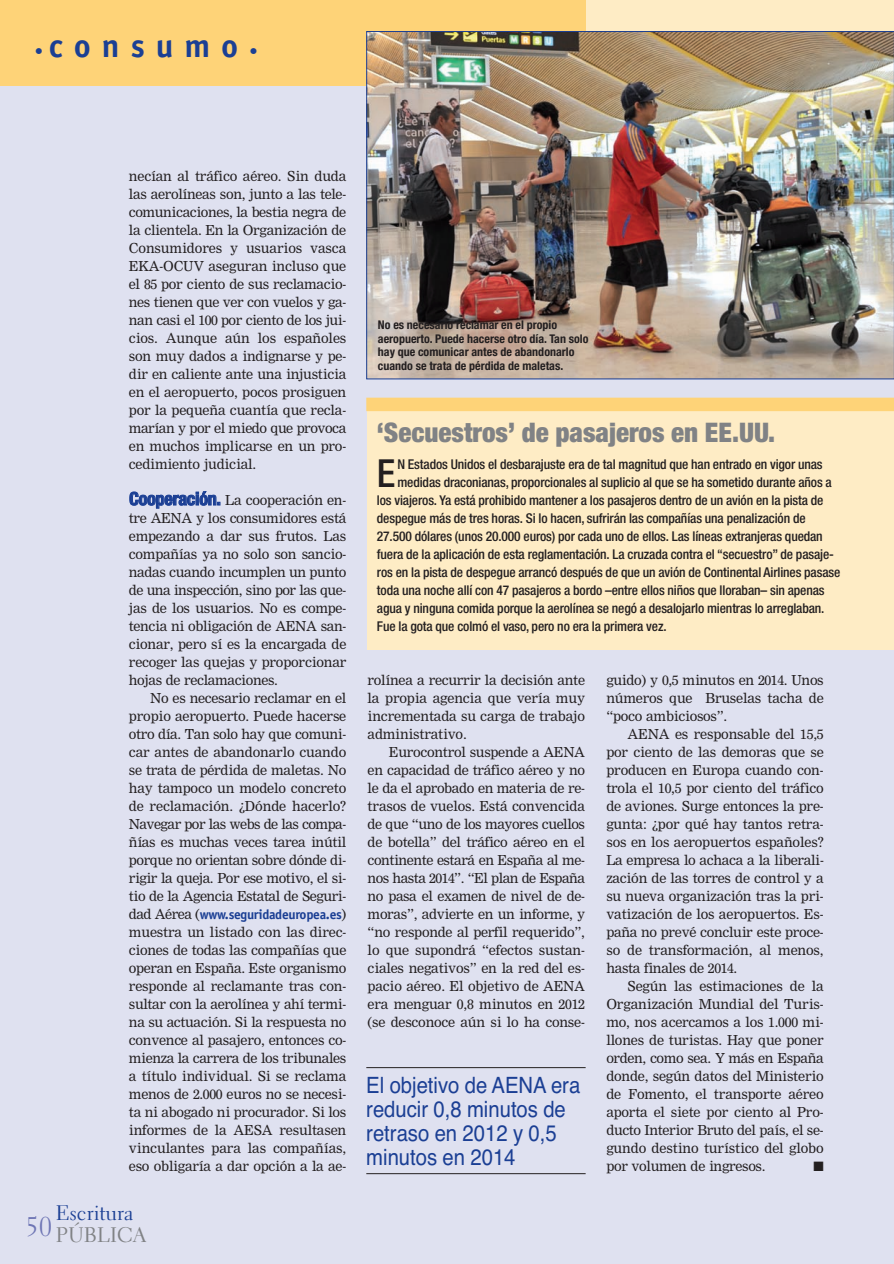
<style>
.page{position:relative;width:894px;height:1264px;background:#fff}
.page>*{position:absolute;margin:0;border:0;box-sizing:border-box;transform-origin:0 0}
.t1{font:500 condensed 38.7px "Helvetica Neue";color:#231f20}
.t2{font:700 33px "Officina Sans";letter-spacing:.335em;color:#1b3f94}
.t3{font:900 condensed 27px "Helvetica Neue";color:#808285}
.t4{font:27px "Electra LH";color:#6f76b5}
.t5{font:22.5px/24px "Helvetica";color:#1b3f94;scale:.9 1}
.t6{font:21px "Electra LH";color:#1b3f94}
.t7{font:21px "Electra LH";color:#808285}
.t8{font:13.5px/18px "M Nimrod";letter-spacing:-.015em;color:#231f20;text-align:justify}
.t9{font:500 condensed 13.5px "Helvetica Neue";letter-spacing:-.01em;color:#231f20}
.t10{font:700 13.5px "Officina Sans";letter-spacing:-.02em;color:#1b3f94}
.t11{font:13.5px "Zapf Dingbats";color:#231f20}
.t12{font:700 condensed 12px/13.5px "Helvetica Neue";color:#231f20}
.s1{font-size:16.5px}
.s2{font-family:"Helvetica Neue";font-weight:700;font-stretch:condensed;font-size:18px;color:#1b3f94}
.s3{font-family:"M Nimrod";font-weight:400;color:#231f20}
</style>
<div class="page">
<div style="left:0;top:0;width:893px;height:1264px;background:#dfe1f0"></div>
<div style="left:585px;top:0;width:308px;height:86px;background:#feecc5"></div>
<hr style="left:366px;top:1067px;width:219px;height:1px;background:#231f20">
<hr style="left:366px;top:1173px;width:219px;height:1px;background:#231f20">
<div style="left:0;top:0;width:585px;height:86px;background:#fed378"></div>
<div style="left:367px;top:402px;width:526px;height:247px;background:#feecc5"></div>
<div style="left:366px;top:398px;width:527px;height:13px;background:#fed378"></div>
<img style="left:368px;top:33px;width:523px;height:344px">
<h2 class="t2" style="left:35px;top:33px;width:224px"><span class="s1">•</span>consumo <span class="s1">•</span></h2>
<p class="t8" style="left:129px;top:168px;width:219px">necían al tráfico aéreo. Sin duda las aerolíneas son, junto a las tele&shy;comunicaciones, la bestia negra de la clientela. En la Organización de Consumidores y usuarios vasca EKA-OCUV aseguran incluso que el 85 por ciento de sus reclamacio&shy;nes tienen que ver con vuelos y ga&shy;nan casi el 100 por ciento de los jui&shy;cios. Aunque aún los españoles son muy dados a indignarse y pe&shy;dir en caliente ante una injusticia en el aeropuerto, pocos prosiguen por la pequeña cuantía que recla&shy;marían y por el miedo que provoca en muchos implicarse en un pro&shy;cedimiento judicial.</p>
<p class="t8" style="left:129px;top:492px;width:219px"><span class="s2">Cooperación.</span> La cooperación en&shy;tre AENA y los consumidores está empezando a dar sus frutos. Las compañías ya no solo son sancio&shy;nadas cuando incumplen un punto de una inspección, sino por las que&shy;jas de los usuarios. No es compe&shy;tencia ni obligación de AENA san&shy;cionar, pero sí es la encargada de recoger las quejas y proporcionar hojas de reclamaciones.</p>
<p class="t8" style="left:129px;top:690px;width:219px;text-indent:21px">No es necesario reclamar en el propio aeropuerto. Puede hacerse otro día. Tan solo hay que comuni&shy;car antes de abandonarlo cuando se trata de pérdida de maletas. No hay tampoco un modelo concreto de reclamación. ¿Dónde hacerlo?<br>Navegar por las webs de las compa&shy;ñías es muchas veces tarea inútil porque no orientan sobre dónde di&shy;rigir la queja. Por ese motivo, el si&shy;tio de la Agencia Estatal de Seguri-</p>
<p class="t10" style="left:129px;top:909px;width:219px"><span class="s3">dad Aérea (</span>www.seguridadeuropea.es<span class="s3">)</span></p>
<p class="t8" style="left:129px;top:924px;width:219px">muestra un listado con las direc&shy;ciones de todas las compañías que operan en España. Este organismo responde al reclamante tras con&shy;sultar con la aerolínea y ahí termi&shy;na su actuación. Si la respuesta no convence al pasajero, entonces co&shy;mienza la carrera de los tribunales a título individual. Si se reclama menos de 2.000 euros no se necesi&shy;ta ni abogado ni procurador. Si los informes de la AESA resultasen vinculantes para las compañías, eso obligaría a dar opción a la ae-</p>
<h3 class="t6" style="left:56px;top:1204px;width:79px">Escritura</h3>
<h3 class="t7" style="left:56px;top:1226px;width:91px">PÚBLICA</h3>
<h3 class="t4" style="left:25px;top:1216px;width:28px">50</h3>
<p class="t12" style="left:378px;top:319px;width:212px">No es necesario reclamar en el propio aeropuerto. Puede hacerse otro día. Tan solo hay que comunicar antes de abandonarlo cuando se trata de pérdida de maletas.</p>
<h3 class="t3" style="left:377px;top:422px;width:399px">‘Secuestros’ de pasajeros en EE.UU.</h3>
<h1 class="t1" style="left:377px;top:460px;width:20px">E</h1>
<p class="t9" style="left:397px;top:460px;width:426px">N Estados Unidos el desbarajuste era de tal magnitud que han entrado en vigor unas</p>
<p class="t9" style="left:397px;top:478px;width:436px">medidas draconianas, proporcionales al suplicio al que se ha sometido durante años a</p>
<p class="t9" style="left:377px;top:496px;width:448px">los viajeros. Ya está prohibido mantener a los pasajeros dentro de un avión en la pista de</p>
<p class="t9" style="left:377px;top:514px;width:430px">despegue más de tres horas. Si lo hacen, sufrirán las compañías una penalización de</p>
<p class="t9" style="left:377px;top:532px;width:447px">27.500 dólares (unos 20.000 euros) por cada uno de ellos. Las líneas extranjeras quedan</p>
<p class="t9" style="left:377px;top:550px;width:458px">fuera de la aplicación de esta reglamentación. La cruzada contra el “secuestro” de pasaje-</p>
<p class="t9" style="left:377px;top:568px;width:464px">ros en la pista de despegue arrancó después de que un avión de Continental Airlines pasase</p>
<p class="t9" style="left:377px;top:586px;width:449px">toda una noche allí con 47 pasajeros a bordo –entre ellos niños que lloraban– sin apenas</p>
<p class="t9" style="left:377px;top:604px;width:449px">agua y ninguna comida porque la aerolínea se negó a desalojarlo mientras lo arreglaban.</p>
<p class="t9" style="left:377px;top:622px;width:291px">Fue la gota que colmó el vaso, pero no era la primera vez.</p>
<p class="t8" style="left:367px;top:672px;width:219px">rolínea a recurrir la decisión ante la propia agencia que vería muy incrementada su carga de trabajo administrativo.</p>
<p class="t8" style="left:367px;top:744px;width:219px;text-indent:21px">Eurocontrol suspende a AENA en capacidad de tráfico aéreo y no le da el aprobado en materia de re&shy;trasos de vuelos. Está convencida de que “uno de los mayores cuellos de botella” del tráfico aéreo en el continente estará en España al me&shy;nos hasta 2014”. “El plan de España no pasa el examen de nivel de de&shy;moras”, advierte en un informe, y “no responde al perfil requerido”, lo que supondrá “efectos sustan&shy;ciales negativos” en la red del es&shy;pacio aéreo. El objetivo de AENA era menguar 0,8 minutos en 2012 (se desconoce aún si lo ha conse-</p>
<h3 class="t5" style="left:366px;top:1075px;width:239px">El objetivo de AENA era reducir 0,8 minutos de retraso en 2012 y 0,5 minutos en 2014</h3>
<p class="t8" style="left:606px;top:672px;width:219px">guido) y 0,5 minutos en 2014. Unos números que Bruselas tacha de “poco ambiciosos”.</p>
<p class="t8" style="left:606px;top:726px;width:219px;text-indent:21px">AENA es responsable del 15,5 por ciento de las demoras que se producen en Europa cuando con&shy;trola el 10,5 por ciento del tráfico de aviones. Surge entonces la pre&shy;gunta: ¿por qué hay tantos retra&shy;sos en los aeropuertos españoles?<br>La empresa lo achaca a la liberali&shy;zación de las torres de control y a su nueva organización tras la pri&shy;vatización de los aeropuertos. Es&shy;paña no prevé concluir este proce&shy;so de transformación, al menos, hasta finales de 2014.</p>
<p class="t8" style="left:606px;top:978px;width:219px;text-indent:21px">Según las estimaciones de la Organización Mundial del Turis&shy;mo, nos acercamos a los 1.000 mi&shy;llones de turistas. Hay que poner orden, como sea. Y más en España donde, según datos del Ministerio de Fomento, el transporte aéreo aporta el siete por ciento al Pro&shy;ducto Interior Bruto del país, el se&shy;gundo destino turístico del globo por volumen de ingresos.</p>
<p class="t11" style="left:813px;top:1160px;width:12px">■</p>
</div>
